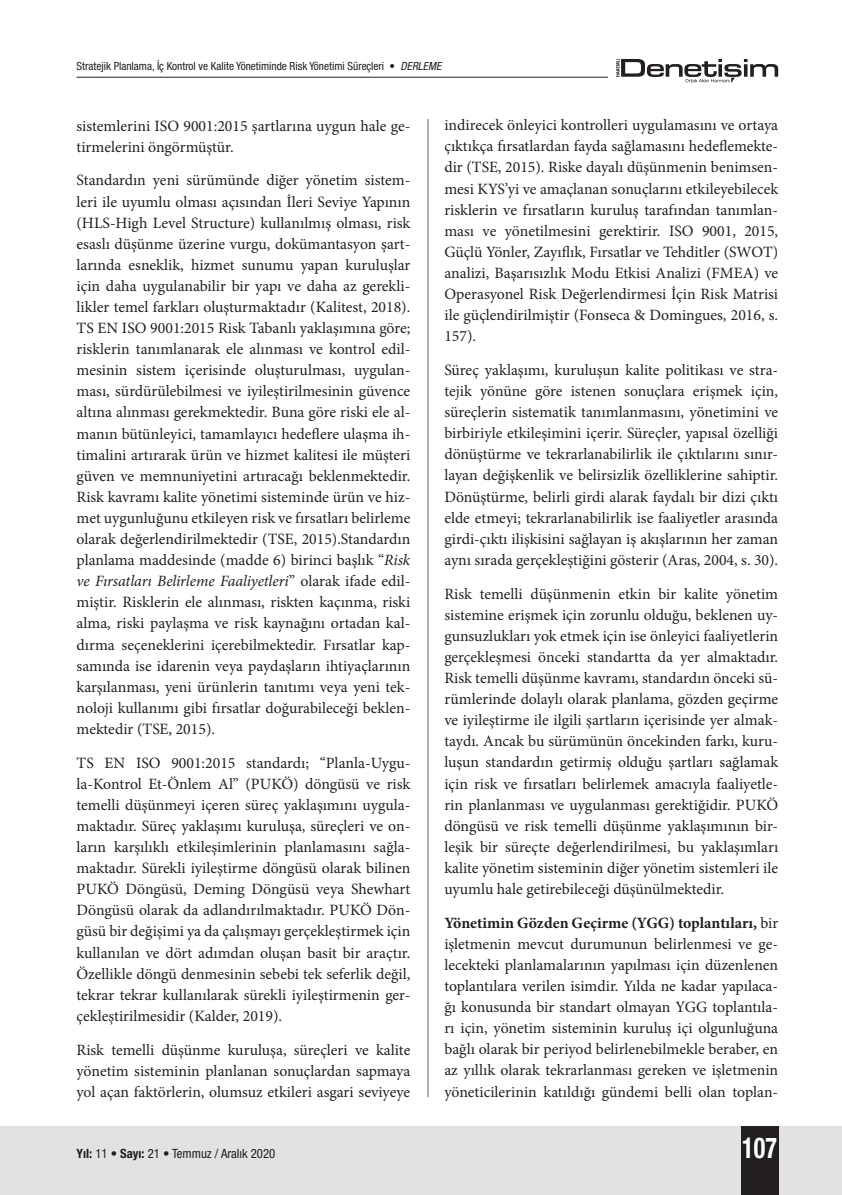
<style>
.page{position:relative;width:842px;height:1195px;background:#fff}
.page>*{position:absolute;margin:0;border:0;box-sizing:border-box;transform-origin:0 0}
.t1{font:700 condensed 28.8px "Helvetica Neue LT Pro";color:#fff;scale:.83 1}
.t2{font:15.75px/21.1px "Minion Pro";color:#231f20;text-align:justify}
.t3{font:condensed 12.75px "Helvetica Neue LT Pro";color:#231f20}
.t4{font:condensed 11.25px "Helvetica Neue LT Pro";color:#231f20}
.s1{font-style:italic}
.s2{font-weight:700}
</style>
<div class="page">
<hr style="left:428px;top:119px;width:1px;height:978px;background:#636366">
<hr style="left:77px;top:77px;width:531px;height:1px;background:#231f20">
<svg style="left:616px;top:59px;width:162px;height:24px"></svg>
<div style="left:0;top:1127px;width:842px;height:68px;background:#e1e2e4"></div>
<div style="left:741px;top:1127px;width:37px;height:68px;background:#231f20"></div>
<p class="t4" style="left:77px;top:60px;width:366px">Stratejik Planlama, İç Kontrol ve Kalite Yönetiminde Risk Yönetimi Süreçleri • <span class="s1">DERLEME</span></p>
<p class="t2" style="left:77px;top:115px;width:335px">sistemlerini ISO 9001:2015 şartlarına uygun hale ge&shy;tirmelerini öngörmüştür.</p>
<p class="t2" style="left:77px;top:170px;width:335px">Standardın yeni sürümünde diğer yönetim sistem&shy;leri ile uyumlu olması açısından İleri Seviye Yapının (HLS-High Level Structure) kullanılmış olması, risk esaslı düşünme üzerine vurgu, dokümantasyon şart&shy;larında esneklik, hizmet sunumu yapan kuruluşlar için daha uygulanabilir bir yapı ve daha az gerekli&shy;likler temel farkları oluşturmaktadır (Kalitest, 2018).<br>TS EN ISO 9001:2015 Risk Tabanlı yaklaşımına göre; risklerin tanımlanarak ele alınması ve kontrol edil&shy;mesinin sistem içerisinde oluşturulması, uygulan&shy;ması, sürdürülebilmesi ve iyileştirilmesinin güvence altına alınması gerekmektedir. Buna göre riski ele al&shy;manın bütünleyici, tamamlayıcı hedeflere ulaşma ih&shy;timalini artırarak ürün ve hizmet kalitesi ile müşteri güven ve memnuniyetini artıracağı beklenmektedir.<br>Risk kavramı kalite yönetimi sisteminde ürün ve hiz&shy;met uygunluğunu etkileyen risk ve fırsatları belirleme olarak değerlendirilmektedir (TSE, 2015).Standardın planlama maddesinde (madde 6) birinci başlık “<span class="s1">Risk ve Fırsatları Belirleme Faaliyetleri</span>” olarak ifade edil&shy;miştir. Risklerin ele alınması, riskten kaçınma, riski alma, riski paylaşma ve risk kaynağını ortadan kal&shy;dırma seçeneklerini içerebilmektedir. Fırsatlar kap&shy;samında ise idarenin veya paydaşların ihtiyaçlarının karşılanması, yeni ürünlerin tanıtımı veya yeni tek&shy;noloji kullanımı gibi fırsatlar doğurabileceği beklen&shy;mektedir (TSE, 2015).</p>
<p class="t2" style="left:77px;top:752px;width:335px">TS EN ISO 9001:2015 standardı; “Planla-Uygu&shy;la-Kontrol Et-Önlem Al” (PUKÖ) döngüsü ve risk temelli düşünmeyi içeren süreç yaklaşımını uygula&shy;maktadır. Süreç yaklaşımı kuruluşa, süreçleri ve on&shy;ların karşılıklı etkileşimlerinin planlamasını sağla&shy;maktadır. Sürekli iyileştirme döngüsü olarak bilinen PUKÖ Döngüsü, Deming Döngüsü veya Shewhart Döngüsü olarak da adlandırılmaktadır. PUKÖ Dön&shy;güsü bir değişimi ya da çalışmayı gerçekleştirmek için kullanılan ve dört adımdan oluşan basit bir araçtır.<br>Özellikle döngü denmesinin sebebi tek seferlik değil, tekrar tekrar kullanılarak sürekli iyileştirmenin ger&shy;çekleştirilmesidir (Kalder, 2019).</p>
<p class="t2" style="left:77px;top:1039px;width:335px">Risk temelli düşünme kuruluşa, süreçleri ve kalite yönetim sisteminin planlanan sonuçlardan sapmaya yol açan faktörlerin, olumsuz etkileri asgari seviyeye</p>
<p class="t2" style="left:444px;top:115px;width:335px">indirecek önleyici kontrolleri uygulamasını ve ortaya çıktıkça fırsatlardan fayda sağlamasını hedeflemekte&shy;dir (TSE, 2015). Riske dayalı düşünmenin benimsen&shy;mesi KYS’yi ve amaçlanan sonuçlarını etkileyebilecek risklerin ve fırsatların kuruluş tarafından tanımlan&shy;ması ve yönetilmesini gerektirir. ISO 9001, 2015, Güçlü Yönler, Zayıflık, Fırsatlar ve Tehditler (SWOT) analizi, Başarısızlık Modu Etkisi Analizi (FMEA) ve Operasyonel Risk Değerlendirmesi İçin Risk Matrisi ile güçlendirilmiştir (Fonseca &amp; Domingues, 2016, s.<br>157).</p>
<p class="t2" style="left:444px;top:359px;width:335px">Süreç yaklaşımı, kuruluşun kalite politikası ve stra&shy;tejik yönüne göre istenen sonuçlara erişmek için, süreçlerin sistematik tanımlanmasını, yönetimini ve birbiriyle etkileşimini içerir. Süreçler, yapısal özelliği dönüştürme ve tekrarlanabilirlik ile çıktılarını sınır&shy;layan değişkenlik ve belirsizlik özelliklerine sahiptir.<br>Dönüştürme, belirli girdi alarak faydalı bir dizi çıktı elde etmeyi; tekrarlanabilirlik ise faaliyetler arasında girdi-çıktı ilişkisini sağlayan iş akışlarının her zaman aynı sırada gerçekleştiğini gösterir (Aras, 2004, s. 30).</p>
<p class="t2" style="left:444px;top:583px;width:335px">Risk temelli düşünmenin etkin bir kalite yönetim sistemine erişmek için zorunlu olduğu, beklenen uy&shy;gunsuzlukları yok etmek için ise önleyici faaliyetlerin gerçekleşmesi önceki standartta da yer almaktadır.<br>Risk temelli düşünme kavramı, standardın önceki sü&shy;rümlerinde dolaylı olarak planlama, gözden geçirme ve iyileştirme ile ilgili şartların içerisinde yer almak&shy;taydı. Ancak bu sürümünün öncekinden farkı, kuru&shy;luşun standardın getirmiş olduğu şartları sağlamak için risk ve fırsatları belirlemek amacıyla faaliyetle&shy;rin planlanması ve uygulanması gerektiğidir. PUKÖ döngüsü ve risk temelli düşünme yaklaşımının bir&shy;leşik bir süreçte değerlendirilmesi, bu yaklaşımları kalite yönetim sisteminin diğer yönetim sistemleri ile uyumlu hale getirebileceği düşünülmektedir.</p>
<p class="t2" style="left:444px;top:912px;width:335px"><span class="s2">Yönetimin Gözden Geçirme (YGG) toplantıları,</span> bir işletmenin mevcut durumunun belirlenmesi ve ge&shy;lecekteki planlamalarının yapılması için düzenlenen toplantılara verilen isimdir. Yılda ne kadar yapılaca&shy;ğı konusunda bir standart olmayan YGG toplantıla&shy;rı için, yönetim sisteminin kuruluş içi olgunluğuna bağlı olarak bir periyod belirlenebilmekle beraber, en az yıllık olarak tekrarlanması gereken ve işletmenin yöneticilerinin katıldığı gündemi belli olan toplan-</p>
<p class="t3" style="left:77px;top:1145px;width:200px"><span class="s2">Yıl:</span> 11 <span class="s2">• Sayı:</span> 21 <span class="s2">•</span> Temmuz / Aralık 2020</p>
<h1 class="t1" style="left:742px;top:1130px;width:43px">107</h1>
</div>
